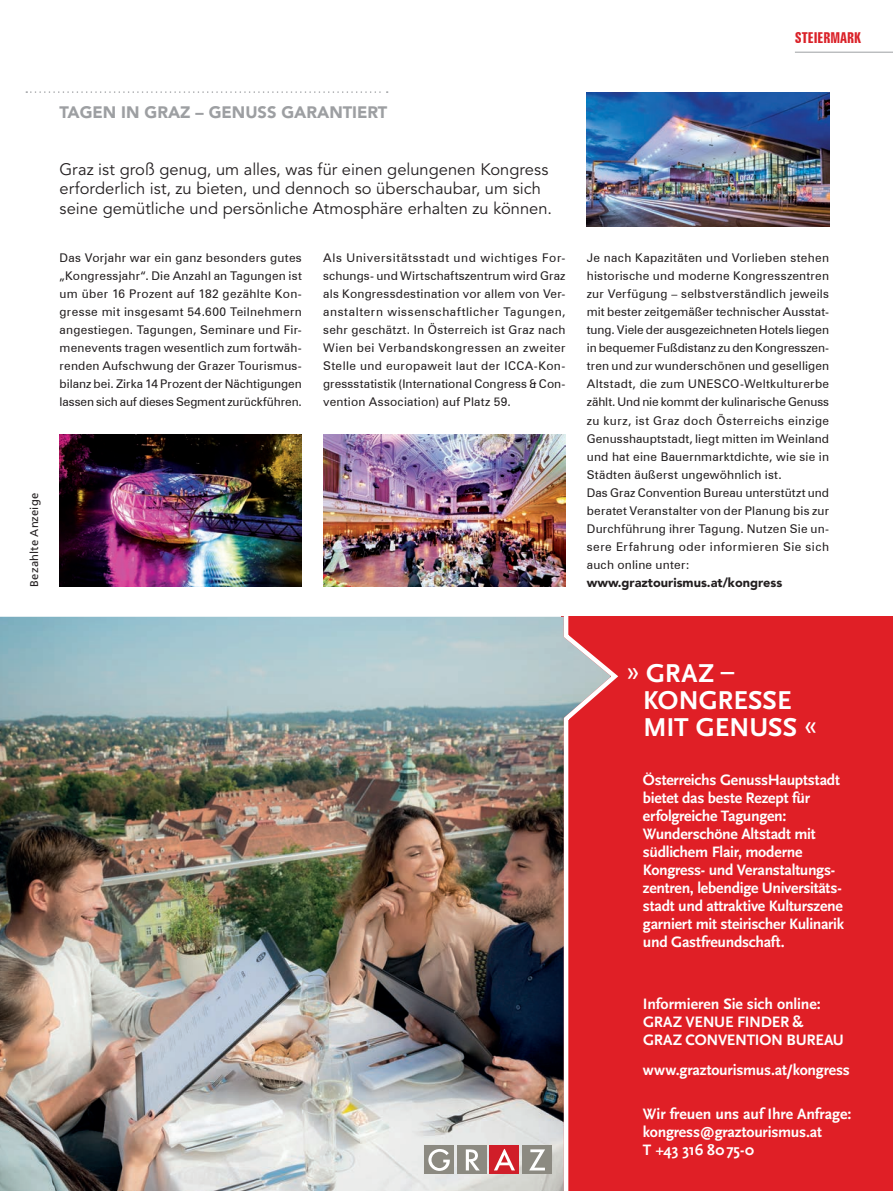
<style>
.page{position:relative;width:893px;height:1191px;background:#fff}
.page>*{position:absolute;margin:0;border:0;box-sizing:border-box;transform-origin:0 0}
.t1{font:700 27px/27px "Scala Sans OT";letter-spacing:-.005em;color:#fff}
.t2{font:16.5px/19.5px "Avenir LT Std";color:#231f20}
.t3{font:900 16.5px "Avenir LT Std";color:#9d9fa2}
.t4{font:700 15.75px/18px "Scala Sans OT";letter-spacing:-.015em;color:#fff}
.t5{font:700 extra-condensed 15px "Zurich BT";color:#da2128}
.t6{font:900 12.75px "Avenir LT Std";color:#231f20}
.t7{font:12px/18px "Zurich BT";letter-spacing:.015em;color:#231f20;text-align:justify}
.t8{font:11.25px "Frutiger LT Std";letter-spacing:.015em;color:#231f20}
.s1{font-family:"Calibri";font-weight:400}
</style>
<div class="page">
<hr style="left:795px;top:52px;width:98px;height:1px;background:#9d9fa2">
<img style="left:587px;top:93px;width:242px;height:133px">
<img style="left:60px;top:435px;width:242px;height:151px">
<img style="left:323px;top:435px;width:243px;height:151px">
<svg style="left:26px;top:91px;width:362px;height:2px"></svg>
<div style="left:562px;top:617px;width:331px;height:574px;background:#e01f26"></div>
<img style="left:0;top:617px;width:619px;height:574px">
<div style="left:424px;top:1145px;width:30px;height:29px;background:#8c8a81"></div>
<svg style="left:428px;top:1149px;width:22px;height:21px"></svg>
<div style="left:457px;top:1145px;width:30px;height:29px;background:#8c8a81"></div>
<svg style="left:466px;top:1149px;width:14px;height:21px"></svg>
<div style="left:522px;top:1145px;width:30px;height:29px;background:#8c8a81"></div>
<svg style="left:529px;top:1149px;width:16px;height:21px"></svg>
<div style="left:490px;top:1145px;width:29px;height:29px;background:#d01e29"></div>
<svg style="left:494px;top:1149px;width:21px;height:21px"></svg>
<p class="t5" style="left:795px;top:29px;width:68px">STEIERMARK</p>
<p class="t8" style="left:28px;top:586px;width:95px;rotate:-90deg">Bezahlte Anzeige</p>
<h2 class="t3" style="left:60px;top:103px;width:329px">TAGEN IN GRAZ – GENUSS GARANTIERT</h2>
<h2 class="t2" style="left:60px;top:160px;width:494px">Graz ist groß genug, um alles, was für einen gelungenen Kongress erforderlich ist, zu bieten, und dennoch so überschaubar, um sich seine gemütliche und persönliche Atmosphäre erhalten zu können.</h2>
<p class="t7" style="left:60px;top:249px;width:244px">Das Vorjahr war ein ganz besonders gutes „Kongressjahr“. Die Anzahl an Tagungen ist um über 16 Prozent auf 182 gezählte Kon&shy;gresse mit insgesamt 54.600 Teilnehmern angestiegen. Tagungen, Seminare und Fir&shy;menevents tragen wesentlich zum fortwäh&shy;renden Aufschwung der Grazer Tourismus&shy;bilanz bei. Zirka 14 Prozent der Nächtigungen lassen sich auf dieses Segment zurückführen.</p>
<p class="t7" style="left:323px;top:249px;width:244px">Als Universitätsstadt und wichtiges For&shy;schungs- und Wirtschaftszentrum wird Graz als Kongressdestination vor allem von Ver&shy;anstaltern wissenschaftlicher Tagungen, sehr geschätzt. In Österreich ist Graz nach Wien bei Verbandskongressen an zweiter Stelle und europaweit laut der ICCA-Kon&shy;gressstatistik (International Congress &amp; Con&shy;vention Association) auf Platz 59.</p>
<p class="t7" style="left:587px;top:249px;width:244px;text-align:left">Je nach Kapazitäten und Vorlieben stehen historische und moderne Kongresszentren zur Verfügung – selbstverständlich jeweils mit bester zeitgemäßer technischer Ausstat&shy;tung. Viele der ausgezeichneten Hotels liegen in bequemer Fußdistanz zu den Kongresszen&shy;tren und zur wunderschönen und geselligen Altstadt, die zum UNESCO-Weltkulturerbe zählt. Und nie kommt der kulinarische Genuss zu kurz, ist Graz doch Österreichs einzige Genusshauptstadt, liegt mitten im Weinland und hat eine Bauernmarktdichte, wie sie in Städten äußerst ungewöhnlich ist.<br>Das Graz Convention Bureau unterstützt und beratet Veranstalter von der Planung bis zur Durchführung ihrer Tagung. Nutzen Sie un&shy;sere Erfahrung oder informieren Sie sich auch online unter:</p>
<p class="t6" style="left:587px;top:574px;width:197px">www.graztourismus.at/kongress</p>
<h1 class="t1" style="left:643px;top:660px;width:176px;text-indent:-17px"><span class="s1">»</span> GRAZ –<br>KONGRESSE<br>MIT GENUSS <span class="s1">«</span></h1>
<p class="t4" style="left:643px;top:771px;width:203px">Österreichs GenussHauptstadt bietet das beste Rezept für erfolgreiche Tagungen:<br>Wunderschöne Altstadt mit südlichem Flair, moderne<br>Kongress- und Veranstaltungs&shy;zentren, lebendige Universitäts&shy;stadt und attraktive Kulturszene garniert mit steirischer Kulinarik und Gastfreundschaft.</p>
<h3 class="t4" style="left:643px;top:994px;width:202px">Informieren Sie sich online:<br>GRAZ VENUE FINDER &amp;<br>GRAZ CONVENTION BUREAU</h3>
<h3 class="t4" style="left:643px;top:1061px;width:208px">www.graztourismus.at/kongress</h3>
<h3 class="t4" style="left:643px;top:1105px;width:210px">Wir freuen uns auf Ihre Anfrage: kongress@graztourismus.at<br>T +43 316 80 75-0</h3>
</div>
